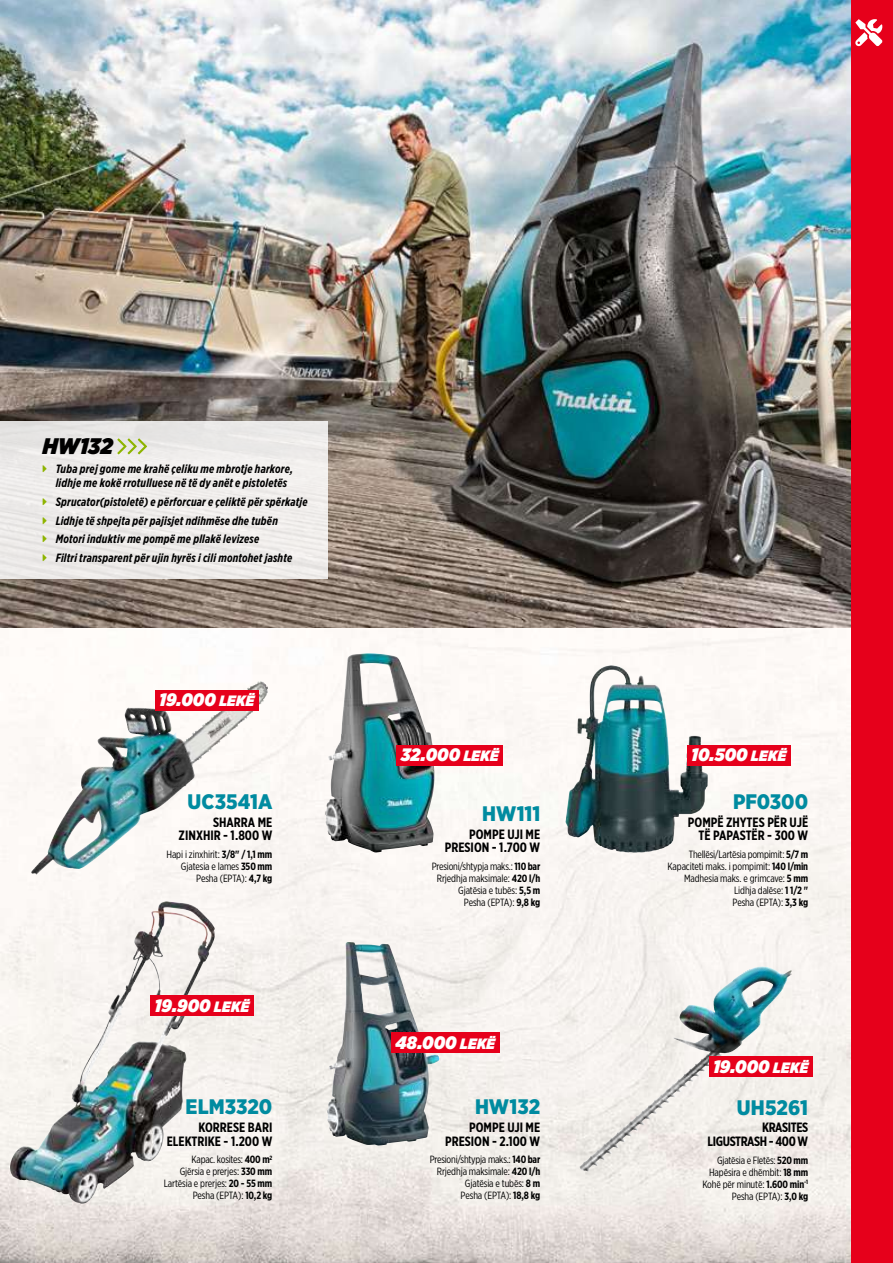
<style>
.page{position:relative;width:893px;height:1263px;background:#fff}
.page>*{position:absolute;margin:0;border:0;box-sizing:border-box;transform-origin:0 0}
.t1{font:italic 900 22.5px "Gotham Narrow";color:#000}
.t2{font:900 21px "Gotham Narrow";color:#008ba0}
.t3{font:italic 900 18px "Gotham Narrow";color:#fff}
.t4{font:700 13.5px/13.5px "Gotham X Narrow";color:#000;text-align:right}
.t5{font:700 13.5px/13.5px "Gotham X Narrow";letter-spacing:-.03em;color:#000;text-align:right}
.t6{font:italic 700 12px/18.6px "Gotham X Narrow";letter-spacing:.015em;color:#000}
.t7{font:10.5px/12px "Gotham X Narrow";letter-spacing:-.01em;color:#000;text-align:right}
.s1{font-size:15px}
.s2{font-weight:700}
</style>
<div class="page">
<img style="left:0;top:627px;width:841px;height:636px">
<svg style="left:841px;top:0;width:52px;height:1263px;background:#e71a31"></svg>
<svg style="left:800px;top:1229px;width:4px;height:13px"></svg>
<svg style="left:855px;top:19px;width:28px;height:27px"></svg>
<img style="left:0;top:0;width:851px;height:627px">
<div style="left:0;top:421px;width:328px;height:158px;background:#eeebea"></div>
<svg style="left:117px;top:438px;width:30px;height:16px"></svg>
<img style="left:36px;top:902px;width:126px;height:248px">
<img style="left:597px;top:967px;width:161px;height:183px">
<img style="left:220px;top:681px;width:40px;height:29px">
<img style="left:325px;top:653px;width:43px;height:189px">
<img style="left:565px;top:677px;width:91px;height:175px">
<div style="left:150px;top:995px;width:104px;height:21px;background:#e6001b"></div>
<div style="left:709px;top:1056px;width:103px;height:21px;background:#e6001b"></div>
<div style="left:155px;top:690px;width:104px;height:20px;background:#e6001b"></div>
<img style="left:327px;top:942px;width:21px;height:191px">
<div style="left:391px;top:1032px;width:108px;height:21px;background:#e6001b"></div>
<div style="left:397px;top:745px;width:106px;height:20px;background:#e6001b"></div>
<div style="left:687px;top:745px;width:104px;height:20px;background:#e6001b"></div>
<h1 class="t1" style="left:43px;top:431px;width:71px">HW132</h1>
<p class="t6" style="left:56px;top:461px;width:239px;line-height:14.4px">Tuba prej gome me krahë çeliku me mbrotje harkore, lidhje me kokë rrotulluese në të dy anët e pistoletës</p>
<p class="t6" style="left:56px;top:492px;width:254px">Sprucator(pistoletë) e përforcuar e çeliktë për spërkatje Lidhje të shpejta për pajisjet ndihmëse dhe tubën Motori induktiv me pompë me pllakë levizese<br>Filtri transparent për ujin hyrës i cili montohet jashte</p>
<h3 class="t3" style="left:159px;top:688px;width:97px">19.000 <span class="s1">LEKË</span></h3>
<h2 class="t2" style="left:187px;top:788px;width:86px">UC3541A</h2>
<p class="t4" style="left:179px;top:815px;width:95px">SHARRA ME<br>ZINXHIR - 1.800 W</p>
<p class="t7" style="left:166px;top:848px;width:107px">Hapi i zinxhirit: <span class="s2">3/8" / 1,1 mm<br></span>Gjatesia e lames <span class="s2">350 mm<br></span>Pesha (EPTA): <span class="s2">4,7 kg</span></p>
<h3 class="t3" style="left:155px;top:993px;width:96px">19.900 <span class="s1">LEKË</span></h3>
<h2 class="t2" style="left:186px;top:1093px;width:88px">ELM3320</h2>
<p class="t4" style="left:167px;top:1120px;width:107px">KORRESE BARI<br>ELEKTRIKE - 1.200 W</p>
<p class="t7" style="left:164px;top:1153px;width:110px">Kapac. kosites: <span class="s2">400 m</span><sup>2<br></sup>Gjërsia e prerjes: <span class="s2">330 mm<br></span>Lartësia e prerjes: <span class="s2">20 - 55 mm<br></span>Pesha (EPTA): <span class="s2">10,2 kg</span></p>
<h3 class="t3" style="left:401px;top:743px;width:99px">32.000 <span class="s1">LEKË</span></h3>
<h3 class="t3" style="left:691px;top:743px;width:97px">10.500 <span class="s1">LEKË</span></h3>
<h2 class="t2" style="left:482px;top:800px;width:60px">HW111</h2>
<p class="t4" style="left:445px;top:827px;width:97px">POMPE UJI ME<br>PRESION - 1.700 W</p>
<p class="t7" style="left:432px;top:860px;width:110px">Presioni/shtypja maks.: <span class="s2">110 bar<br></span>Rrjedhja maksimale: <span class="s2">420 l/h<br></span>Gjatësia e tubës: <span class="s2">5,5 m<br></span>Pesha (EPTA): <span class="s2">9,8 kg</span></p>
<h3 class="t3" style="left:395px;top:1030px;width:101px">48.000 <span class="s1">LEKË</span></h3>
<h2 class="t2" style="left:475px;top:1093px;width:67px">HW132</h2>
<p class="t4" style="left:445px;top:1120px;width:97px">POMPE UJI ME<br>PRESION - 2.100 W</p>
<p class="t7" style="left:430px;top:1153px;width:112px">Presioni/shtypja maks.: <span class="s2">140 bar<br></span>Rrjedhja maksimale: <span class="s2">420 l/h<br></span>Gjatësia e tubës: <span class="s2">8 m<br></span>Pesha (EPTA): <span class="s2">18,8 kg</span></p>
<h2 class="t2" style="left:733px;top:788px;width:77px">PF0300</h2>
<p class="t4" style="left:688px;top:815px;width:122px">POMPË ZHYTES PËR UJË<br>TË PAPASTËR - 300 W</p>
<p class="t7" style="left:667px;top:848px;width:142px">Thellësi/Lartësia pompimit: <span class="s2">5/7 m<br></span>Kapaciteti maks. i pompimit: <span class="s2">140 l/min<br></span>Madhesia maks. e grimcave: <span class="s2">5 mm<br></span>Lidhja dalëse: <span class="s2">1 1/2 "<br></span>Pesha (EPTA): <span class="s2">3,3 kg</span></p>
<h3 class="t3" style="left:713px;top:1054px;width:97px">19.000 <span class="s1">LEKË</span></h3>
<h2 class="t2" style="left:737px;top:1093px;width:73px">UH5261</h2>
<p class="t5" style="left:708px;top:1121px;width:102px">KRASITES<br>LIGUSTRASH - 400 W</p>
<p class="t7" style="left:702px;top:1154px;width:107px">Gjatësia e Fletës: <span class="s2">520 mm<br></span>Hapësira e dhëmbit: <span class="s2">18 mm<br></span>Kohë për minutë: <span class="s2">1.600 min</span><sup>-1<br></sup>Pesha (EPTA): <span class="s2">3,0 kg</span></p>
</div>
